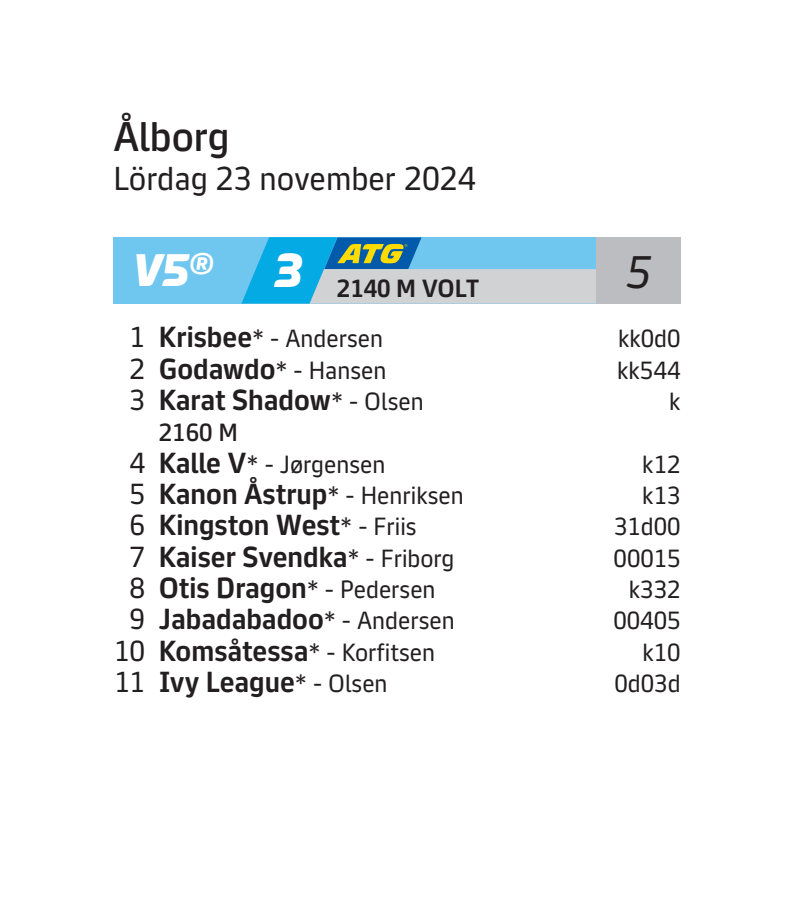
<style>
.page{position:relative;width:794px;height:908px;background:#fff}
.page>*{position:absolute;margin:0;border:0;box-sizing:border-box;transform-origin:0 0}
.t1{font:46px "ATG Rubrik";color:#fff}
.t2{font:44px "ATG Rubrik";color:#fff}
.t3{font:italic 44px "ATG Text";color:#231f20}
.t4{font:500 40px "ATG Text";color:#231f20}
.t5{font:32px "ATG Text";color:#231f20}
.HorseAndRider{font:700 28px "ATG Text";color:#231f20}
.S_REKORD{font:28px "ATG Text";color:#231f20}
.HorseAndRider-2{font:24px "ATG Text";color:#231f20}
.S_REKORD-2{font:24px "ATG Text";color:#231f20}
.t6{font:700 24px "ATG Text";color:#231f20}
.Distance{font:500 24px "ATG Text";color:#231f20}
.s1{font-weight:700;font-size:28px}
.s2{font-weight:400;font-size:24px}
</style>
<div class="page">
<div style="left:595px;top:237px;width:85px;height:66px;background:#bcbdc0"></div>
<svg style="left:113px;top:237px;width:483px;height:66px;background:#79bfdb"></svg>
<p class="t4" style="left:113px;top:113px;width:118px">Ålborg</p>
<p class="t5" style="left:113px;top:159px;width:364px">Lördag 23 november 2024</p>
<p class="t2" style="left:134px;top:244px;width:80px">V5®</p>
<p class="t1" style="left:275px;top:243px;width:29px">3</p>
<p class="t6" style="left:337px;top:274px;width:144px">2140 M VOLT</p>
<p class="t3" style="left:626px;top:246px;width:26px">5</p>
<p class="S_REKORD" style="left:129px;top:320px;width:17px">1</p>
<p class="HorseAndRider-2" style="left:159px;top:324px;width:226px"><span class="s1">Krisbee</span>* - Andersen</p>
<p class="S_REKORD-2" style="left:618px;top:324px;width:64px">kk0d0</p>
<p class="S_REKORD" style="left:129px;top:352px;width:17px">2</p>
<p class="HorseAndRider-2" style="left:159px;top:356px;width:229px"><span class="s1">Godawdo</span>* - Hansen</p>
<p class="S_REKORD-2" style="left:617px;top:356px;width:65px">kk544</p>
<p class="S_REKORD" style="left:129px;top:383px;width:17px">3</p>
<p class="HorseAndRider" style="left:159px;top:383px;width:266px">Karat Shadow<span class="s2">* - Olsen</span></p>
<p class="S_REKORD-2" style="left:669px;top:387px;width:13px">k</p>
<p class="Distance" style="left:159px;top:418px;width:81px">2160 M</p>
<p class="S_REKORD" style="left:129px;top:446px;width:17px">4</p>
<p class="HorseAndRider-2" style="left:159px;top:449px;width:228px"><span class="s1">Kalle V</span>* - Jørgensen</p>
<p class="S_REKORD-2" style="left:642px;top:449px;width:40px">k12</p>
<p class="S_REKORD" style="left:129px;top:477px;width:17px">5</p>
<p class="HorseAndRider" style="left:159px;top:477px;width:306px">Kanon Åstrup<span class="s2">* - Henriksen</span></p>
<p class="S_REKORD-2" style="left:642px;top:481px;width:40px">k13</p>
<p class="S_REKORD" style="left:129px;top:508px;width:17px">6</p>
<p class="HorseAndRider" style="left:159px;top:508px;width:259px">Kingston West<span class="s2">* - Friis</span></p>
<p class="S_REKORD-2" style="left:614px;top:512px;width:68px">31d00</p>
<p class="S_REKORD" style="left:129px;top:540px;width:17px">7</p>
<p class="HorseAndRider" style="left:159px;top:539px;width:297px">Kaiser Svendka<span class="s2">* - Friborg</span></p>
<p class="S_REKORD-2" style="left:613px;top:543px;width:68px">00015</p>
<p class="S_REKORD" style="left:129px;top:571px;width:17px">8</p>
<p class="HorseAndRider" style="left:159px;top:570px;width:278px">Otis Dragon<span class="s2">* - Pedersen</span></p>
<p class="S_REKORD-2" style="left:629px;top:575px;width:53px">k332</p>
<p class="S_REKORD" style="left:129px;top:602px;width:17px">9</p>
<p class="HorseAndRider" style="left:159px;top:602px;width:297px">Jabadabadoo<span class="s2">* - Andersen</span></p>
<p class="S_REKORD-2" style="left:613px;top:606px;width:69px">00405</p>
<p class="S_REKORD" style="left:114px;top:633px;width:33px">10</p>
<p class="HorseAndRider-2" style="left:159px;top:637px;width:278px"><span class="s1">Komsåtessa</span>* - Korfitsen</p>
<p class="S_REKORD-2" style="left:642px;top:637px;width:40px">k10</p>
<p class="S_REKORD" style="left:114px;top:665px;width:32px">11</p>
<p class="HorseAndRider" style="left:159px;top:664px;width:230px">Ivy League<span class="s2">* - Olsen</span></p>
<p class="S_REKORD-2" style="left:614px;top:669px;width:67px">0d03d</p>
</div>
